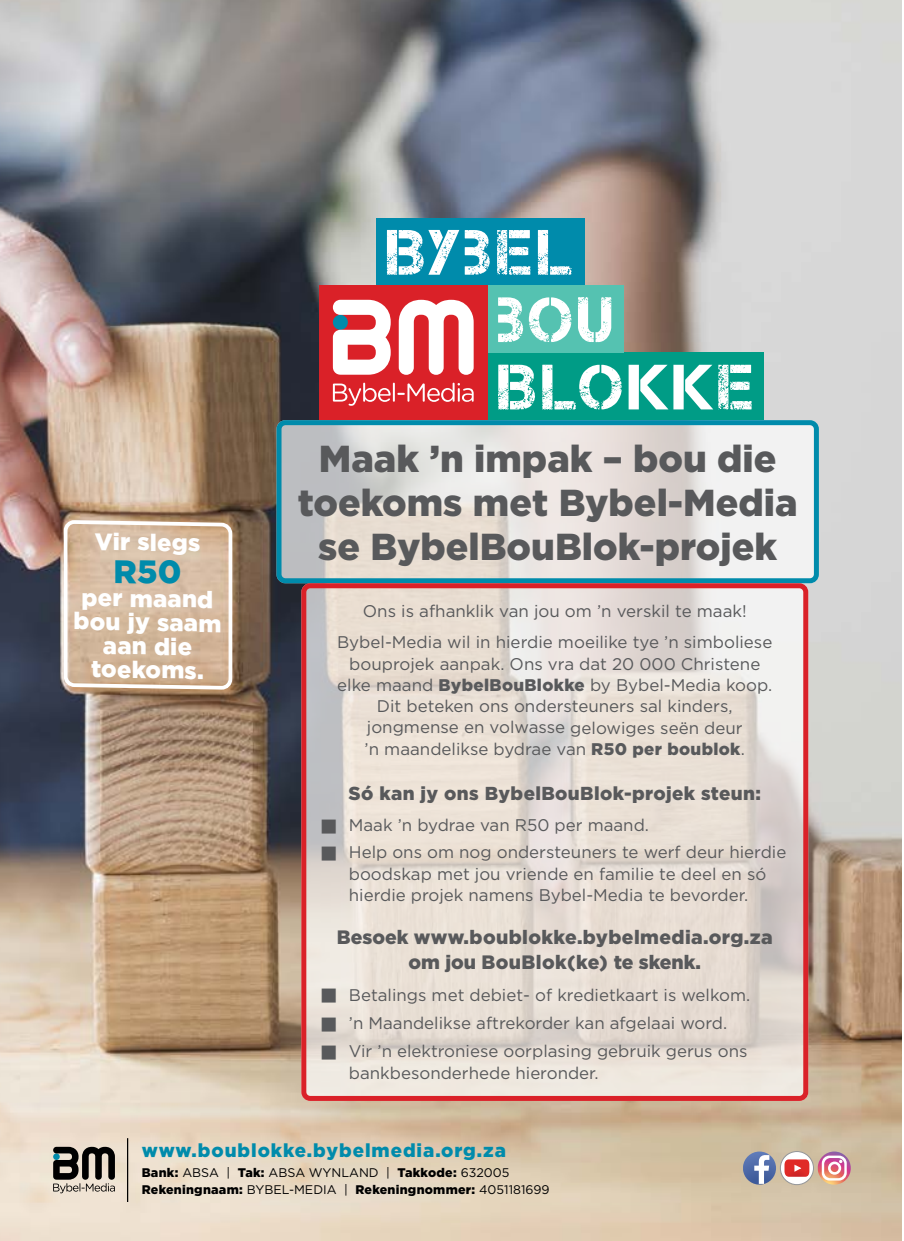
<style>
.page{position:relative;width:904px;height:1241px;background:#fff}
.page>*{position:absolute;margin:0;border:0;box-sizing:border-box;transform-origin:0 0}
.t1{font:63.75px/134.6px "Captureit";letter-spacing:.07em;color:#fff}
.t2{font:900 37.5px/43.8px "Gotham";color:#58595b;text-align:center}
.t3{font:900 23.75px/23.8px "Gotham";color:#fff;text-align:center}
.t4{font:900 19.38px/25px "Gotham";letter-spacing:.02em;color:#58595b;text-align:center}
.t5{font:900 18.75px "Gotham";letter-spacing:.02em;color:#58595b}
.t6{font:900 18.75px "Gotham";letter-spacing:.05em;color:#008bab}
.t7{font:16.88px/21.2px "Gotham";color:#58595b}
.t8{font:900 12.5px/17.5px "Gotham";letter-spacing:.02em;color:#000}
.s1{font-weight:900}
.s2{font-weight:400}
</style>
<div class="page">
<img style="left:0;top:0;width:901px;height:1240px">
<svg style="left:279px;top:422px;width:537px;height:158px"></svg>
<svg style="left:304px;top:585px;width:501px;height:513px;background:#e6ddd5"></svg>
<div style="left:276px;top:420px;width:543px;height:163px;border:5px solid #008bab;border-radius:6px"></div>
<div style="left:301px;top:583px;width:507px;height:517px;border:5px solid #da2128;border-radius:6px"></div>
<div style="left:376px;top:218px;width:208px;height:67px;background:#008bab"></div>
<div style="left:487px;top:353px;width:277px;height:67px;background:#009c86"></div>
<div style="left:487px;top:285px;width:137px;height:68px;background:#55c2b1"></div>
<div style="left:319px;top:285px;width:168px;height:135px;background:#da2128"></div>
<svg style="left:399px;top:300px;width:74px;height:75px"></svg>
<svg style="left:333px;top:300px;width:58px;height:74px"></svg>
<svg style="left:333px;top:382px;width:140px;height:24px"></svg>
<svg style="left:743px;top:1151px;width:33px;height:33px"></svg>
<svg style="left:780px;top:1151px;width:33px;height:33px"></svg>
<div style="left:780px;top:1150px;width:33px;height:34px;border:1px solid #939598;border-radius:17px"></div>
<svg style="left:784px;top:1159px;width:25px;height:17px"></svg>
<svg style="left:817px;top:1151px;width:33px;height:33px"></svg>
<hr style="left:127px;top:1137px;width:1px;height:64px;background:#000">
<svg style="left:53px;top:1146px;width:62px;height:47px;background:#78736c"></svg>
<svg style="left:62px;top:518px;width:172px;height:173px;background:#d5bba2"></svg>
<h3 class="t3" style="left:95px;top:529px;width:107px;rotate:1deg">Vir slegs</h3>
<h3 class="t3" style="left:74px;top:585px;width:149px;rotate:1deg">per maand bou jy saam aan die toekoms.</h3>
<h1 class="t1" style="left:498px;top:185px;width:257px;text-indent:-111px">BYBEL<br>BLOKKE</h1>
<h1 class="t1" style="left:498px;top:252px;width:117px">BOU</h1>
<h2 class="t2" style="left:298px;top:436px;width:501px">Maak ’n impak – bou die toekoms met Bybel-Media se BybelBouBlok-projek</h2>
<p class="t7" style="left:337px;top:595px;width:436px;line-height:31.2px;text-align:center">Ons is afhanklik van jou om ’n verskil te maak!<br>Bybel-Media wil in hierdie moeilike tye ’n simboliese</p>
<p class="t7" style="left:337px;top:652px;width:436px;text-align:center">bouprojek aanpak. Ons vra dat 20 000 Christene elke maand <span class="s1">BybelBouBlokke</span> by Bybel-Media koop.<br>Dit beteken ons ondersteuners sal kinders, jongmense en volwasse gelowiges seën deur<br>’n maandelikse bydrae van <span class="s1">R50 per boublok</span>.</p>
<p class="t5" style="left:348px;top:780px;width:414px">Só kan jy ons BybelBouBlok-projek steun:</p>
<p class="t7" style="left:320px;top:810px;width:467px;line-height:27.6px">█ Maak ’n bydrae van R50 per maand.<br>█ Help ons om nog ondersteuners te werf deur hierdie</p>
<p class="t7" style="left:349px;top:862px;width:419px">boodskap met jou vriende en familie te deel en só hierdie projek namens Bybel-Media te bevorder.</p>
<p class="t4" style="left:337px;top:923px;width:437px">Besoek www.boublokke.bybelmedia.org.za om jou BouBlok(ke) te skenk.</p>
<p class="t7" style="left:320px;top:979px;width:431px;line-height:28.4px">█ Betalings met debiet- of kredietkaart is welkom. █ ’n Maandelikse aftrekorder kan afgelaai word.<br>█ Vir ’n elektroniese oorplasing gebruik gerus ons</p>
<p class="t7" style="left:349px;top:1061px;width:251px">bankbesonderhede hieronder.</p>
<p class="t6" style="left:142px;top:1137px;width:365px">www.boublokke.bybelmedia.org.za</p>
<p class="t8" style="left:142px;top:1163px;width:409px">Bank: <span class="s2">ABSA |</span> Tak: <span class="s2">ABSA WYNLAND |</span> Takkode: <span class="s2">632005<br></span>Rekeningnaam: <span class="s2">BYBEL-MEDIA |</span> Rekeningnommer: <span class="s2">4051181699</span></p>
</div>
